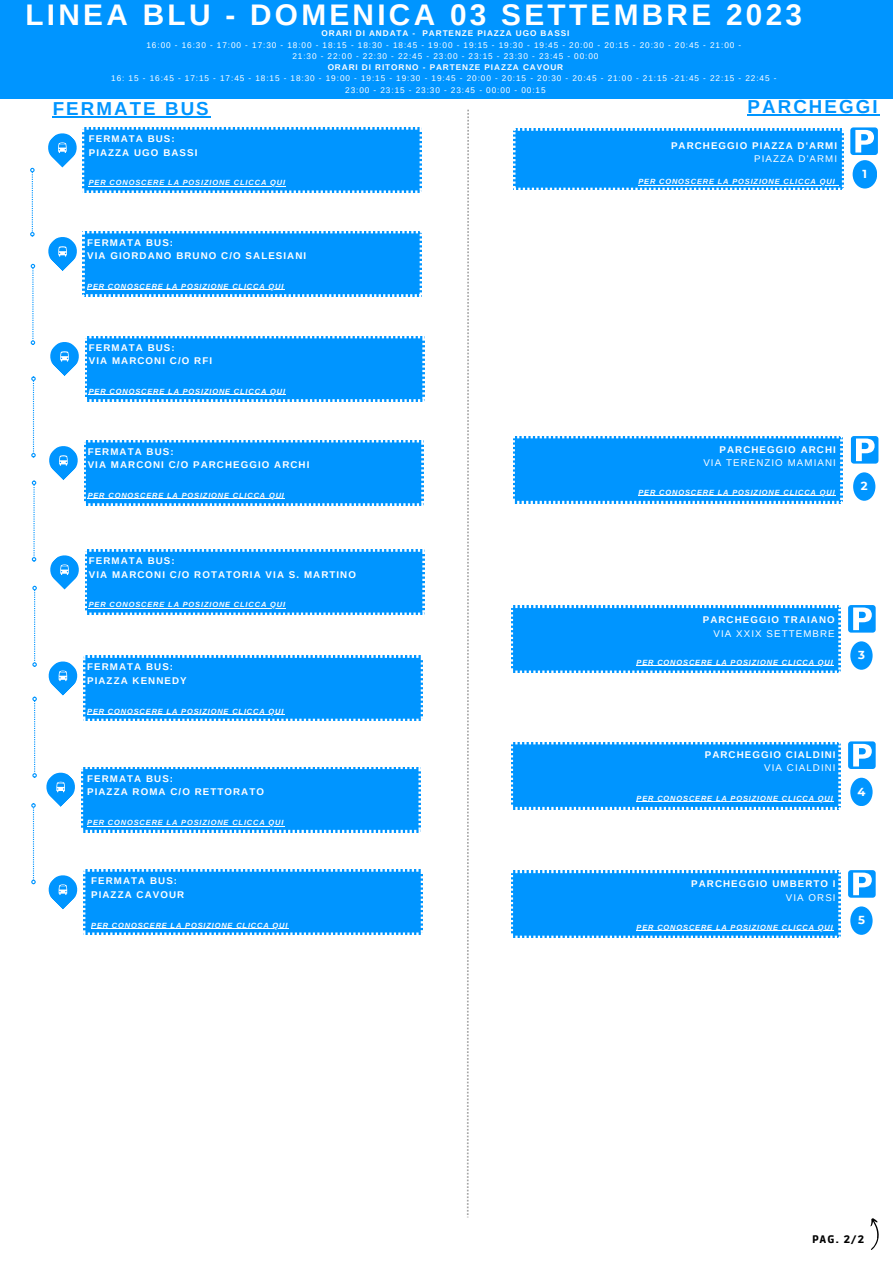
<style>
.page{position:relative;width:893px;height:1263px;background:#fff}
.page>*{position:absolute;margin:0;border:0;box-sizing:border-box;transform-origin:0 0}
.t1{font:700 29.78px "Arimo";letter-spacing:.11em;color:#fff}
.t2{font:700 18.75px "Arimo";letter-spacing:.11em;color:#0095ff}
.t3{font:700 11.62px "Montserrat";color:#fff}
.t4{font:900 10.88px "Ruda";color:#000}
.t5{font:700 9.75px "Arimo";letter-spacing:.11em;color:#fff}
.t6{font:9.75px "Arimo";letter-spacing:.11em;color:#fff}
.t7{font:8.25px "Arimo";letter-spacing:.11em;color:#fff}
.t8{font:700 8.25px "Arimo";letter-spacing:.11em;color:#fff}
.t9{font:italic 700 7.5px "Arimo";letter-spacing:.11em;color:#fff}
</style>
<div class="page">
<svg style="left:870px;top:1218px;width:9px;height:32px"></svg>
<div style="left:0;top:0;width:893px;height:98px;background:#0095ff"></div>
<hr style="left:53px;top:116px;width:158px;height:2px;background:#0095ff">
<div style="left:852px;top:160px;width:25px;height:29px;background:#0095ff;border-radius:50%"></div>
<svg style="left:513px;top:129px;width:331px;height:61px;background:#0d9aff"></svg>
<hr style="left:747px;top:114px;width:132px;height:2px;background:#0095ff">
<svg style="left:467px;top:110px;width:2px;height:1107px"></svg>
<div style="left:853px;top:472px;width:22px;height:29px;background:#0095ff;border-radius:50%"></div>
<svg style="left:513px;top:436px;width:329px;height:67px;background:#0c9aff"></svg>
<hr style="left:638px;top:496px;width:197px;height:1px;background:#fff">
<svg style="left:30px;top:168px;width:5px;height:68px"></svg>
<svg style="left:31px;top:264px;width:4px;height:81px"></svg>
<svg style="left:48px;top:127px;width:374px;height:66px;background:#1da1ff"></svg>
<svg style="left:48px;top:231px;width:374px;height:65px;background:#1ca0ff"></svg>
<svg style="left:50px;top:336px;width:374px;height:65px;background:#1ca0ff"></svg>
<svg style="left:850px;top:127px;width:28px;height:28px"></svg>
<svg style="left:851px;top:436px;width:27px;height:28px"></svg>
<svg style="left:49px;top:440px;width:374px;height:65px;background:#1ca0ff"></svg>
<svg style="left:50px;top:549px;width:374px;height:66px;background:#1ea1ff"></svg>
<svg style="left:48px;top:656px;width:375px;height:65px;background:#1ba0ff"></svg>
<svg style="left:31px;top:376px;width:5px;height:81px"></svg>
<svg style="left:32px;top:480px;width:4px;height:82px"></svg>
<svg style="left:32px;top:586px;width:5px;height:81px"></svg>
<svg style="left:511px;top:606px;width:329px;height:67px;background:#0a99ff"></svg>
<hr style="left:636px;top:665px;width:198px;height:1px;background:#fff">
<div style="left:850px;top:641px;width:22px;height:29px;background:#0095ff;border-radius:50%"></div>
<svg style="left:848px;top:605px;width:27px;height:28px"></svg>
<svg style="left:46px;top:767px;width:375px;height:65px;background:#1ba0ff"></svg>
<svg style="left:32px;top:697px;width:5px;height:81px"></svg>
<svg style="left:48px;top:869px;width:375px;height:66px;background:#1ca0ff"></svg>
<svg style="left:31px;top:803px;width:5px;height:81px"></svg>
<hr style="left:91px;top:928px;width:197px;height:1px;background:#fff">
<hr style="left:87px;top:826px;width:197px;height:1px;background:#fff">
<svg style="left:511px;top:871px;width:329px;height:67px;background:#0a99ff"></svg>
<hr style="left:636px;top:930px;width:198px;height:1px;background:#fff">
<div style="left:850px;top:906px;width:22px;height:29px;background:#0095ff;border-radius:50%"></div>
<svg style="left:848px;top:870px;width:27px;height:28px"></svg>
<svg style="left:511px;top:742px;width:329px;height:67px;background:#0c9aff"></svg>
<hr style="left:636px;top:802px;width:198px;height:1px;background:#fff">
<div style="left:850px;top:778px;width:22px;height:28px;background:#0095ff;border-radius:50%"></div>
<svg style="left:848px;top:741px;width:27px;height:28px"></svg>
<p class="t1" style="left:25px;top:-2px;width:778px">LINEA BLU - DOMENICA 03 SETTEMBRE 2023</p>
<p class="t8" style="left:321px;top:29px;width:249px">ORARI DI ANDATA - PARTENZE PIAZZA UGO BASSI</p>
<p class="t7" style="left:146px;top:40px;width:596px">16:00 - 16:30 - 17:00 - 17:30 - 18:00 - 18:15 - 18:30 - 18:45 - 19:00 - 19:15 - 19:30 - 19:45 - 20:00 - 20:15 - 20:30 - 20:45 - 21:00 -</p>
<p class="t7" style="left:292px;top:51px;width:307px">21:30 - 22:00 - 22:30 - 22:45 - 23:00 - 23:15 - 23:30 - 23:45 - 00:00</p>
<p class="t8" style="left:328px;top:63px;width:237px">ORARI DI RITORNO - PARTENZE PIAZZA CAVOUR</p>
<p class="t7" style="left:111px;top:74px;width:667px">16: 15 - 16:45 - 17:15 - 17:45 - 18:15 - 18:30 - 19:00 - 19:15 - 19:30 - 19:45 - 20:00 - 20:15 - 20:30 - 20:45 - 21:00 - 21:15 -21:45 - 22:15 - 22:45 -</p>
<p class="t7" style="left:345px;top:85px;width:202px">23:00 - 23:15 - 23:30 - 23:45 - 00:00 - 00:15</p>
<p class="t2" style="left:53px;top:98px;width:158px">FERMATE BUS</p>
<p class="t5" style="left:89px;top:133px;width:87px">FERMATA BUS:</p>
<p class="t5" style="left:89px;top:147px;width:110px">PIAZZA UGO BASSI</p>
<p class="t9" style="left:89px;top:178px;width:198px">PER CONOSCERE LA POSIZIONE CLICCA QUI</p>
<p class="t5" style="left:87px;top:237px;width:87px">FERMATA BUS:</p>
<p class="t5" style="left:87px;top:250px;width:220px">VIA GIORDANO BRUNO C/O SALESIANI</p>
<p class="t9" style="left:87px;top:282px;width:198px">PER CONOSCERE LA POSIZIONE CLICCA QUI</p>
<p class="t5" style="left:89px;top:342px;width:87px">FERMATA BUS:</p>
<p class="t5" style="left:89px;top:355px;width:125px">VIA MARCONI C/O RFI</p>
<p class="t9" style="left:89px;top:387px;width:198px">PER CONOSCERE LA POSIZIONE CLICCA QUI</p>
<p class="t5" style="left:88px;top:446px;width:87px">FERMATA BUS:</p>
<p class="t5" style="left:88px;top:460px;width:223px">VIA MARCONI C/O PARCHEGGIO ARCHI</p>
<p class="t9" style="left:88px;top:491px;width:198px">PER CONOSCERE LA POSIZIONE CLICCA QUI</p>
<p class="t5" style="left:89px;top:555px;width:87px">FERMATA BUS:</p>
<p class="t5" style="left:89px;top:569px;width:269px">VIA MARCONI C/O ROTATORIA VIA S. MARTINO</p>
<p class="t9" style="left:89px;top:601px;width:198px">PER CONOSCERE LA POSIZIONE CLICCA QUI</p>
<p class="t5" style="left:87px;top:661px;width:87px">FERMATA BUS:</p>
<p class="t5" style="left:87px;top:675px;width:101px">PIAZZA KENNEDY</p>
<p class="t9" style="left:87px;top:707px;width:198px">PER CONOSCERE LA POSIZIONE CLICCA QUI</p>
<p class="t5" style="left:87px;top:773px;width:87px">FERMATA BUS:</p>
<p class="t5" style="left:87px;top:787px;width:178px">PIAZZA ROMA C/O RETTORATO</p>
<p class="t9" style="left:87px;top:818px;width:198px">PER CONOSCERE LA POSIZIONE CLICCA QUI</p>
<p class="t5" style="left:91px;top:875px;width:87px">FERMATA BUS:</p>
<p class="t5" style="left:91px;top:889px;width:95px">PIAZZA CAVOUR</p>
<p class="t9" style="left:91px;top:921px;width:198px">PER CONOSCERE LA POSIZIONE CLICCA QUI</p>
<p class="t2" style="left:747px;top:96px;width:132px">PARCHEGGI</p>
<p class="t5" style="left:671px;top:140px;width:168px">PARCHEGGIO PIAZZA D'ARMI</p>
<p class="t6" style="left:754px;top:153px;width:84px">PIAZZA D'ARMI</p>
<p class="t9" style="left:638px;top:178px;width:198px">PER CONOSCERE LA POSIZIONE CLICCA QUI</p>
<p class="t3" style="left:862px;top:167px;width:6px">1</p>
<p class="t5" style="left:719px;top:444px;width:118px">PARCHEGGIO ARCHI</p>
<p class="t6" style="left:703px;top:458px;width:134px">VIA TERENZIO MAMIANI</p>
<p class="t9" style="left:638px;top:488px;width:198px">PER CONOSCERE LA POSIZIONE CLICCA QUI</p>
<p class="t3" style="left:861px;top:479px;width:8px">2</p>
<p class="t5" style="left:703px;top:614px;width:133px">PARCHEGGIO TRAIANO</p>
<p class="t6" style="left:713px;top:628px;width:123px">VIA XXIX SETTEMBRE</p>
<p class="t9" style="left:636px;top:658px;width:198px">PER CONOSCERE LA POSIZIONE CLICCA QUI</p>
<p class="t3" style="left:858px;top:648px;width:8px">3</p>
<p class="t5" style="left:705px;top:749px;width:132px">PARCHEGGIO CIALDINI</p>
<p class="t6" style="left:764px;top:762px;width:73px">VIA CIALDINI</p>
<p class="t9" style="left:636px;top:794px;width:198px">PER CONOSCERE LA POSIZIONE CLICCA QUI</p>
<p class="t3" style="left:857px;top:784px;width:9px">4</p>
<p class="t5" style="left:691px;top:878px;width:146px">PARCHEGGIO UMBERTO I</p>
<p class="t6" style="left:786px;top:892px;width:51px">VIA ORSI</p>
<p class="t9" style="left:636px;top:923px;width:198px">PER CONOSCERE LA POSIZIONE CLICCA QUI</p>
<p class="t3" style="left:858px;top:913px;width:8px">5</p>
<p class="t4" style="left:812px;top:1233px;width:54px">PAG. 2/2</p>
</div>
